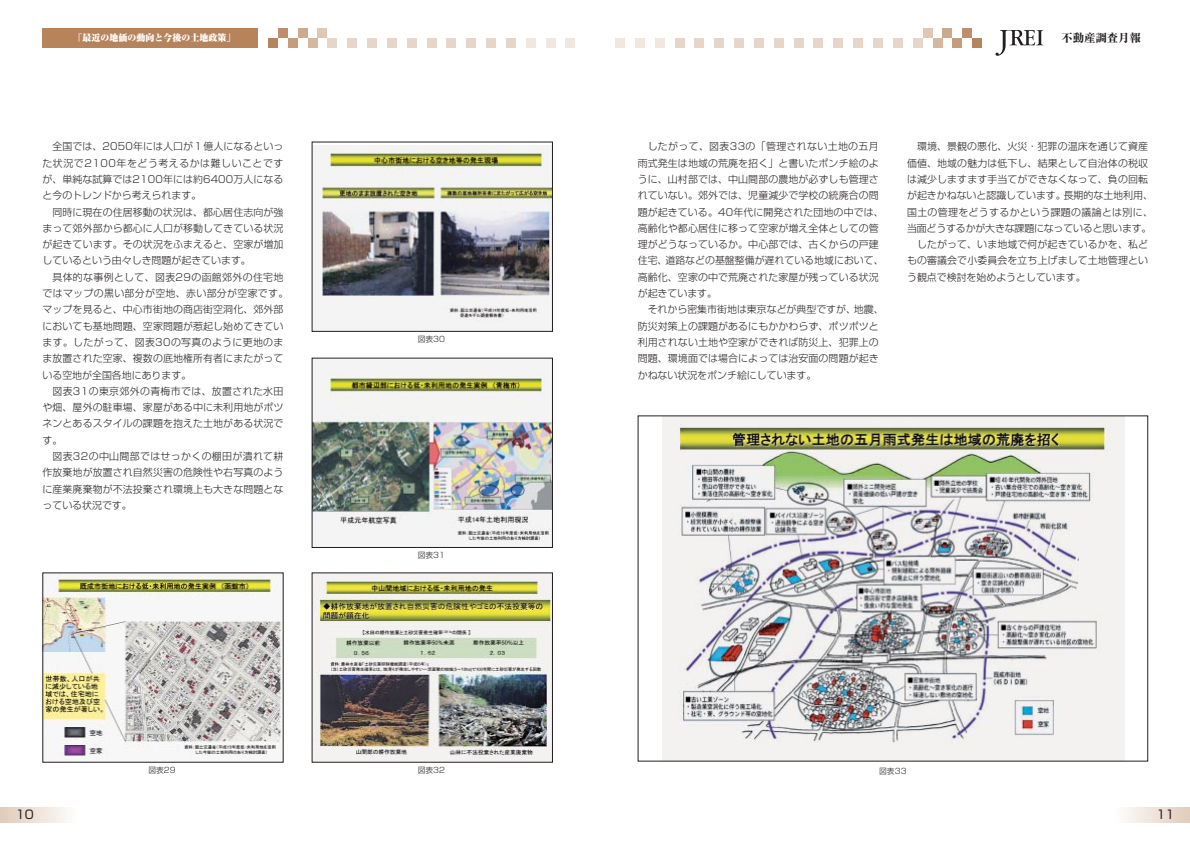
<style>
.page{position:relative;width:1190px;height:841px;background:#fff}
.page>*{position:absolute;margin:0;border:0;box-sizing:border-box;transform-origin:0 0}
.t1{font:12px "Shin Go";color:#231f20}
.t2{font:800 11.3px "Ryumin";color:#231f20}
.t3{font:300 9.9px/16.3px "Shin Go";letter-spacing:.015em;color:#231f20;text-align:justify}
.t4{font:300 9.9px "Shin Go";letter-spacing:-.015em;color:#231f20}
.t5{font:300 9.9px "Shin Go";letter-spacing:.035em;color:#231f20}
.t6{font:900 9px "Ryumin";color:#fff}
.t7{font:300 7.8px "Shin Go";color:#231f20}
</style>
<div class="page">
<svg style="left:0;top:808px;width:67px;height:14px"></svg>
<svg style="left:1125px;top:808px;width:65px;height:14px"></svg>
<img style="left:314px;top:145px;width:237px;height:185px">
<div style="left:312px;top:142px;width:241px;height:190px;border:1px solid #231f20"></div>
<img style="left:314px;top:360px;width:237px;height:186px">
<div style="left:312px;top:358px;width:241px;height:190px;border:1px solid #231f20"></div>
<img style="left:314px;top:575px;width:237px;height:186px">
<div style="left:312px;top:573px;width:241px;height:190px;border:1px solid #231f20"></div>
<img style="left:45px;top:575px;width:236px;height:186px">
<img style="left:663px;top:418px;width:461px;height:341px">
<div style="left:43px;top:28px;width:215px;height:20px;background:#b7835b"></div>
<div style="left:347px;top:38px;width:10px;height:10px;background:#e7d6c8"></div>
<svg style="left:996px;top:30px;width:47px;height:26px"></svg>
<div style="left:268px;top:38px;width:10px;height:10px;background:#b7835b"></div>
<div style="left:278px;top:28px;width:10px;height:10px;background:#be8f6a"></div>
<div style="left:288px;top:38px;width:10px;height:10px;background:#c69c7a"></div>
<div style="left:298px;top:28px;width:10px;height:10px;background:#cdaa8b"></div>
<div style="left:308px;top:38px;width:9px;height:10px;background:#d7b89f"></div>
<div style="left:317px;top:28px;width:10px;height:10px;background:#dfc7b3"></div>
<div style="left:327px;top:38px;width:10px;height:10px;background:#e7d6c8"></div>
<div style="left:893px;top:38px;width:10px;height:10px;background:#e7d6c8"></div>
<div style="left:913px;top:38px;width:10px;height:10px;background:#e7d6c8"></div>
<div style="left:923px;top:28px;width:10px;height:10px;background:#dfc7b3"></div>
<div style="left:933px;top:38px;width:10px;height:10px;background:#d7b89f"></div>
<div style="left:943px;top:28px;width:9px;height:10px;background:#cdaa8b"></div>
<div style="left:952px;top:38px;width:10px;height:10px;background:#c69c7a"></div>
<div style="left:962px;top:28px;width:10px;height:10px;background:#be8f6a"></div>
<div style="left:972px;top:38px;width:10px;height:10px;background:#b7835b"></div>
<div style="left:367px;top:38px;width:10px;height:10px;background:#e7d6c8"></div>
<div style="left:387px;top:38px;width:10px;height:10px;background:#e7d6c8"></div>
<div style="left:407px;top:38px;width:10px;height:10px;background:#e7d6c8"></div>
<div style="left:427px;top:38px;width:10px;height:10px;background:#e7d6c8"></div>
<div style="left:446px;top:38px;width:10px;height:10px;background:#e7d6c8"></div>
<div style="left:466px;top:38px;width:10px;height:10px;background:#e7d6c8"></div>
<div style="left:486px;top:38px;width:10px;height:10px;background:#e7d6c8"></div>
<div style="left:506px;top:38px;width:10px;height:10px;background:#e7d6c8"></div>
<div style="left:526px;top:38px;width:10px;height:10px;background:#f1e7df"></div>
<div style="left:546px;top:38px;width:10px;height:10px;background:#f1e7df"></div>
<div style="left:566px;top:38px;width:9px;height:10px;background:#f1e7df"></div>
<div style="left:873px;top:38px;width:10px;height:10px;background:#e7d6c8"></div>
<div style="left:853px;top:38px;width:10px;height:10px;background:#e7d6c8"></div>
<div style="left:833px;top:38px;width:10px;height:10px;background:#e7d6c8"></div>
<div style="left:814px;top:38px;width:9px;height:10px;background:#e7d6c8"></div>
<div style="left:794px;top:38px;width:10px;height:10px;background:#e7d6c8"></div>
<div style="left:774px;top:38px;width:10px;height:10px;background:#e7d6c8"></div>
<div style="left:754px;top:38px;width:10px;height:10px;background:#e7d6c8"></div>
<div style="left:734px;top:38px;width:10px;height:10px;background:#e7d6c8"></div>
<div style="left:714px;top:38px;width:10px;height:10px;background:#e7d6c8"></div>
<div style="left:694px;top:38px;width:10px;height:10px;background:#e7d6c8"></div>
<div style="left:675px;top:38px;width:10px;height:10px;background:#e7d6c8"></div>
<div style="left:655px;top:38px;width:10px;height:10px;background:#f1e7df"></div>
<div style="left:635px;top:38px;width:10px;height:10px;background:#f1e7df"></div>
<div style="left:615px;top:38px;width:10px;height:10px;background:#f1e7df"></div>
<p class="t6" style="left:73px;top:35px;width:163px">「最近の地価の動向と今後の土地政策」</p>
<p class="t2" style="left:1062px;top:34px;width:81px">不動産調査月報</p>
<p class="t3" style="left:43px;top:140px;width:242px;text-indent:10px">全国では、2050年には人口が１億人になるといった状況で2100年をどう考えるかは難しいことですが、単純な試算では2100年には約6400万人になると今のトレンドから考えられます。</p>
<p class="t3" style="left:43px;top:205px;width:242px;text-indent:10px">同時に現在の住居移動の状況は、都心居住志向が強まって郊外部から都心に人口が移動してきている状況が起きています。その状況をふまえると、空家が増加しているという由々しき問題が起きています。</p>
<p class="t3" style="left:43px;top:270px;width:247px;text-align:left;text-indent:10px">具体的な事例として、図表29の函館郊外の住宅地ではマップの黒い部分が空地、赤い部分が空家です。マップを見ると、中心市街地の商店街空洞化、郊外部においても基地問題、空家問題が惹起し始めてきています。したがって、図表30の写真のように更地のまま放置された空家、複数の底地権所有者にまたがっている空地が全国各地にあります。</p>
<p class="t3" style="left:43px;top:384px;width:242px;text-indent:10px">図表31の東京郊外の青梅市では、放置された水田や畑、屋外の駐車場、家屋がある中に未利用地がポツネンとあるスタイルの課題を抱えた土地がある状況です。</p>
<p class="t3" style="left:43px;top:449px;width:242px;text-indent:10px">図表32の中山間部ではせっかくの棚田が潰れて耕作放棄地が放置され自然災害の危険性や右写真のように産業廃棄物が不法投棄され環境上も大きな問題となっている状況です。</p>
<p class="t7" style="left:418px;top:336px;width:29px">図表30</p>
<p class="t7" style="left:418px;top:552px;width:29px">図表31</p>
<p class="t3" style="left:638px;top:140px;width:247px;text-align:left;text-indent:10px">したがって、図表33の「管理されない土地の五月雨式発生は地域の荒廃を招く」と書いたポンチ絵のように、山村部では、中山間部の農地が必ずしも管理されていない。郊外では、児童減少で学校の統廃合の問題が起きている。40年代に開発された団地の中では、高齢化や都心居住に移って空家が増え全体としての管理がどうなっているか。中心部では、古くからの戸建住宅、道路などの基盤整備が遅れている地域において、高齢化、空家の中で荒廃された家屋が残っている状況が起きています。</p>
<p class="t3" style="left:638px;top:303px;width:247px;text-align:left;text-indent:10px">それから密集市街地は東京などが典型ですが、地震、防災対策上の課題があるにもかかわらず、ポツポツと利用されない土地や空家ができれば防災上、犯罪上の問題、環境面では場合によっては治安面の問題が起きかねない状況をポンチ絵にしています。</p>
<p class="t3" style="left:917px;top:140px;width:233px">環境、景観の悪化、火災・犯罪の温床を通じて資産</p>
<p class="t3" style="left:907px;top:156px;width:242px">価値、地域の魅力は低下し、結果として自治体の税収</p>
<p class="t3" style="left:907px;top:172px;width:242px">は減少しますます手当てができなくなって、負の回転</p>
<p class="t3" style="left:907px;top:189px;width:247px">が起きかねないと認識しています。長期的な土地利用、</p>
<p class="t5" style="left:907px;top:208px;width:247px">国土の管理をどうするかという課題の議論とは別に、</p>
<p class="t4" style="left:907px;top:224px;width:246px">当面どうするかが大きな課題になっていると思います。</p>
<p class="t3" style="left:917px;top:238px;width:233px">したがって、いま地域で何が起きているかを、私ど</p>
<p class="t3" style="left:907px;top:254px;width:242px">もの審議会で小委員会を立ち上げまして土地管理とい</p>
<p class="t3" style="left:907px;top:270px;width:180px">う観点で検討を始めようとしています。</p>
<p class="t7" style="left:148px;top:767px;width:29px">図表29</p>
<p class="t7" style="left:418px;top:767px;width:29px">図表32</p>
<p class="t7" style="left:879px;top:768px;width:29px">図表33</p>
<p class="t1" style="left:16px;top:810px;width:20px">10</p>
<p class="t1" style="left:1157px;top:810px;width:20px">11</p>
</div>
